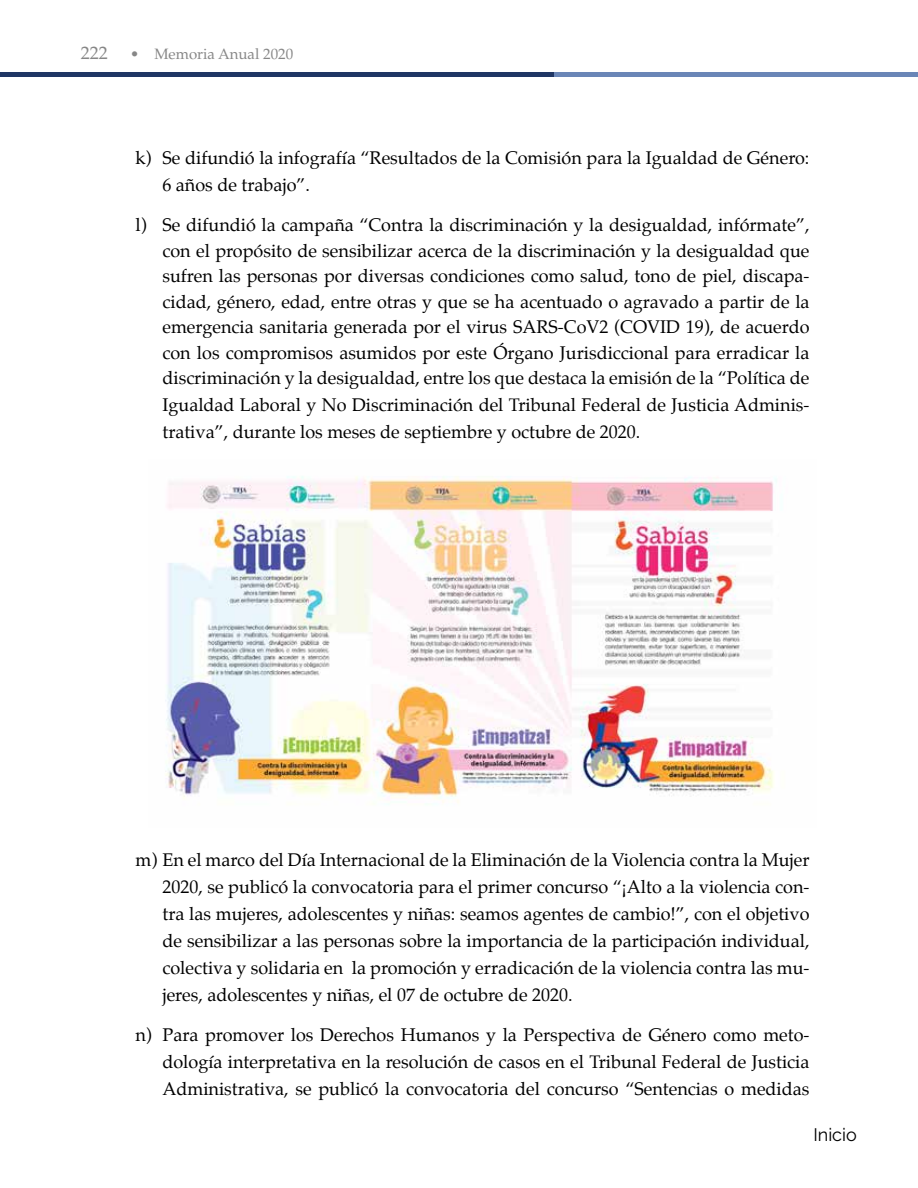
<style>
.page{position:relative;width:918px;height:1188px;background:#fff}
.page>*{position:absolute;margin:0;border:0;box-sizing:border-box;transform-origin:0 0}
.t1{font:18px/27px "Palatino";color:#000;text-align:justify}
.t2{font:18px "Raleway";color:#000}
.t3{font:18px "Palatino LT Std";color:#878787}
.t4{font:15px "Palatino LT Std";color:#878787}
</style>
<div class="page">
<div style="left:554px;top:72px;width:364px;height:5px;background:#6a86b7"></div>
<div style="left:0;top:72px;width:554px;height:5px;background:#1f3664"></div>
<img style="left:165px;top:476px;width:612px;height:329px">
<p class="t3" style="left:81px;top:42px;width:28px">222</p>
<p class="t4" style="left:130px;top:45px;width:164px">• Memoria Anual 2020</p>
<p class="t1" style="left:162px;top:144px;width:649px;text-indent:-27px">k) Se difundió la infografía “Resultados de la Comisión para la Igualdad de Género:<br>6 años de trabajo”.</p>
<p class="t1" style="left:162px;top:212px;width:649px;line-height:26px;text-indent:-27px">l) Se difundió la campaña “Contra la discriminación y la desigualdad, infórmate”, con el propósito de sensibilizar acerca de la discriminación y la desigualdad que sufren las personas por diversas condiciones como salud, tono de piel, discapa&shy;cidad, género, edad, entre otras y que se ha acentuado o agravado a partir de la emergencia sanitaria generada por el virus SARS-CoV2 (COVID 19), de acuerdo con los compromisos asumidos por este Órgano Jurisdiccional para erradicar la discriminación y la desigualdad, entre los que destaca la emisión de la “Política de Igualdad Laboral y No Discriminación del Tribunal Federal de Justicia Adminis&shy;trativa”, durante los meses de septiembre y octubre de 2020.</p>
<p class="t1" style="left:162px;top:846px;width:649px;text-indent:-27px">m) En el marco del Día Internacional de la Eliminación de la Violencia contra la Mujer 2020, se publicó la convocatoria para el primer concurso “¡Alto a la violencia con&shy;tra las mujeres, adolescentes y niñas: seamos agentes de cambio!”, con el objetivo de sensibilizar a las personas sobre la importancia de la participación individual, colectiva y solidaria en la promoción y erradicación de la violencia contra las mu&shy;jeres, adolescentes y niñas, el 07 de octubre de 2020.</p>
<p class="t1" style="left:162px;top:1021px;width:649px;text-indent:-27px">n) Para promover los Derechos Humanos y la Perspectiva de Género como meto&shy;dología interpretativa en la resolución de casos en el Tribunal Federal de Justicia Administrativa, se publicó la convocatoria del concurso “Sentencias o medidas</p>
<p class="t2" style="left:813px;top:1124px;width:45px">Inicio</p>
</div>
